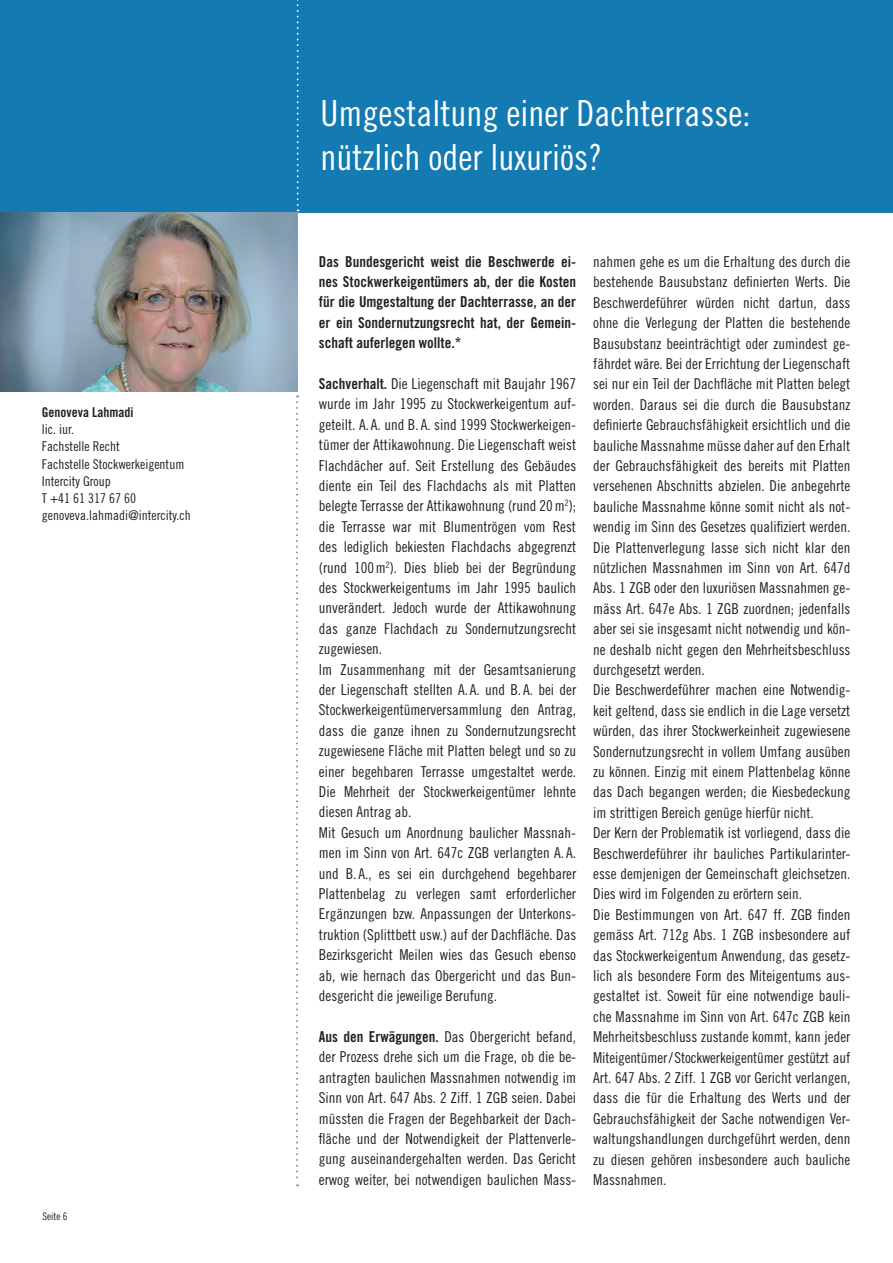
<style>
.page{position:relative;width:893px;height:1263px;background:#fff}
.page>*{position:absolute;margin:0;border:0;box-sizing:border-box;transform-origin:0 0}
.t1{font:36px/43.5px "Trade Gothic Cond Eighteen";color:#fff}
.t2{font:15px/20.4px "Trade Gothic Cond Eighteen";color:#231f20}
.t3{font:15px/20.4px "Trade Gothic Bold Cond Twenty";color:#231f20;text-align:justify}
.t4{font:13.5px/17.2px "Trade Gothic Cond Eighteen";color:#231f20}
.t5{font:13.5px "Trade Gothic Bold Cond Twenty";color:#231f20}
.t6{font:10.5px "Trade Gothic Cond Eighteen";color:#231f20}
.s1{font-family:"Trade Gothic Bold Cond Twenty"}
</style>
<div class="page">
<div style="left:0;top:0;width:893px;height:213px;background:#147ab2"></div>
<svg style="left:297px;top:0;width:2px;height:211px"></svg>
<svg style="left:296px;top:395px;width:2px;height:791px"></svg>
<img style="left:0;top:213px;width:298px;height:178px">
<p class="t5" style="left:42px;top:404px;width:93px">Genoveva Lahmadi</p>
<p class="t4" style="left:42px;top:420px;width:150px">lic. iur.<br>Fachstelle Recht<br>Fachstelle Stockwerkeigentum<br>Intercity Group<br>T +41 61 317 67 60 genoveva.lahmadi@intercity.ch</p>
<p class="t6" style="left:43px;top:1210px;width:27px">Seite 6</p>
<h1 class="t1" style="left:320px;top:91px;width:431px">Umgestaltung einer Dachterrasse: nützlich oder luxuriös?</h1>
<p class="t3" style="left:319px;top:251px;width:259px">Das Bundesgericht weist die Beschwerde ei&shy;nes Stockwerkeigentümers ab, der die Kosten für die Umgestaltung der Dachterrasse, an der er ein Sondernutzungsrecht hat, der Gemein&shy;schaft auferlegen wollte.*</p>
<p class="t2" style="left:319px;top:373px;width:259px"><span class="s1">Sachverhalt.</span> Die Liegenschaft mit Baujahr 1967 wurde im Jahr 1995 zu Stockwerkeigentum auf&shy;geteilt. A. A. und B. A. sind 1999 Stockwerkeigen&shy;tümer der Attikawohnung. Die Liegenschaft weist Flachdächer auf. Seit Erstellung des Gebäudes diente ein Teil des Flachdachs als mit Platten belegte Terrasse der Attikawohnung (rund 20m<sup>2</sup>); die Terrasse war mit Blumentrögen vom Rest des lediglich bekiesten Flachdachs abgegrenzt (rund 100m<sup>2</sup>). Dies blieb bei der Begründung des Stockwerkeigentums im Jahr 1995 baulich unverändert. Jedoch wurde der Attikawohnung das ganze Flachdach zu Sondernutzungsrecht zugewiesen.<br>Im Zusammenhang mit der Gesamtsanierung der Liegenschaft stellten A. A. und B. A. bei der Stockwerkeigentümerversammlung den Antrag, dass die ganze ihnen zu Sondernutzungsrecht zugewiesene Fläche mit Platten belegt und so zu einer begehbaren Terrasse umgestaltet werde.<br>Die Mehrheit der Stockwerkeigentümer lehnte diesen Antrag ab.<br>Mit Gesuch um Anordnung baulicher Massnah&shy;men im Sinn von Art. 647c ZGB verlangten A. A. und B. A., es sei ein durchgehend begehbarer Plattenbelag zu verlegen samt erforderlicher Ergänzungen bzw. Anpassungen der Unterkons&shy;truktion (Splittbett usw.) auf der Dachfläche. Das Bezirksgericht Meilen wies das Gesuch ebenso ab, wie hernach das Obergericht und das Bun&shy;desgericht die jeweilige Berufung.</p>
<p class="t2" style="left:319px;top:1026px;width:259px;text-align:justify"><span class="s1">Aus den Erwägungen.</span> Das Obergericht befand, der Prozess drehe sich um die Frage, ob die be&shy;antragten baulichen Massnahmen notwendig im Sinn von Art. 647 Abs. 2 Ziff. 1 ZGB seien. Dabei müssten die Fragen der Begehbarkeit der Dach&shy;fläche und der Notwendigkeit der Plattenverle&shy;gung auseinandergehalten werden. Das Gericht erwog weiter, bei notwendigen baulichen Mass-</p>
<p class="t2" style="left:593px;top:251px;width:259px">nahmen gehe es um die Erhaltung des durch die bestehende Bausubstanz definierten Werts. Die Beschwerdeführer würden nicht dartun, dass ohne die Verlegung der Platten die bestehende Bausubstanz beeinträchtigt oder zumindest ge&shy;fährdet wäre. Bei der Errichtung der Liegenschaft sei nur ein Teil der Dachfläche mit Platten belegt worden. Daraus sei die durch die Bausubstanz definierte Gebrauchsfähigkeit ersichtlich und die bauliche Massnahme müsse daher auf den Erhalt der Gebrauchsfähigkeit des bereits mit Platten versehenen Abschnitts abzielen. Die anbegehrte bauliche Massnahme könne somit nicht als not&shy;wendig im Sinn des Gesetzes qualifiziert werden.<br>Die Plattenverlegung lasse sich nicht klar den nützlichen Massnahmen im Sinn von Art. 647d Abs. 1 ZGB oder den luxuriösen Massnahmen ge&shy;mäss Art. 647e Abs. 1 ZGB zuordnen; jedenfalls aber sei sie insgesamt nicht notwendig und kön&shy;ne deshalb nicht gegen den Mehrheitsbeschluss durchgesetzt werden.<br>Die Beschwerdeführer machen eine Notwendig&shy;keit geltend, dass sie endlich in die Lage versetzt würden, das ihrer Stockwerkeinheit zugewiesene Sondernutzungsrecht in vollem Umfang ausüben zu können. Einzig mit einem Plattenbelag könne das Dach begangen werden; die Kiesbedeckung im strittigen Bereich genüge hierfür nicht.<br>Der Kern der Problematik ist vorliegend, dass die Beschwerdeführer ihr bauliches Partikularinter&shy;esse demjenigen der Gemeinschaft gleichsetzen.<br>Dies wird im Folgenden zu erörtern sein.<br>Die Bestimmungen von Art. 647 ff. ZGB finden gemäss Art. 712g Abs. 1 ZGB insbesondere auf das Stockwerkeigentum Anwendung, das gesetz&shy;lich als besondere Form des Miteigentums aus&shy;gestaltet ist. Soweit für eine notwendige bauli&shy;che Massnahme im Sinn von Art. 647c ZGB kein Mehrheitsbeschluss zustande kommt, kann jeder Miteigentümer/Stockwerkeigentümer gestützt auf Art. 647 Abs. 2 Ziff. 1 ZGB vor Gericht verlangen, dass die für die Erhaltung des Werts und der Gebrauchsfähigkeit der Sache notwendigen Ver&shy;waltungshandlungen durchgeführt werden, denn zu diesen gehören insbesondere auch bauliche Massnahmen.</p>
</div>
